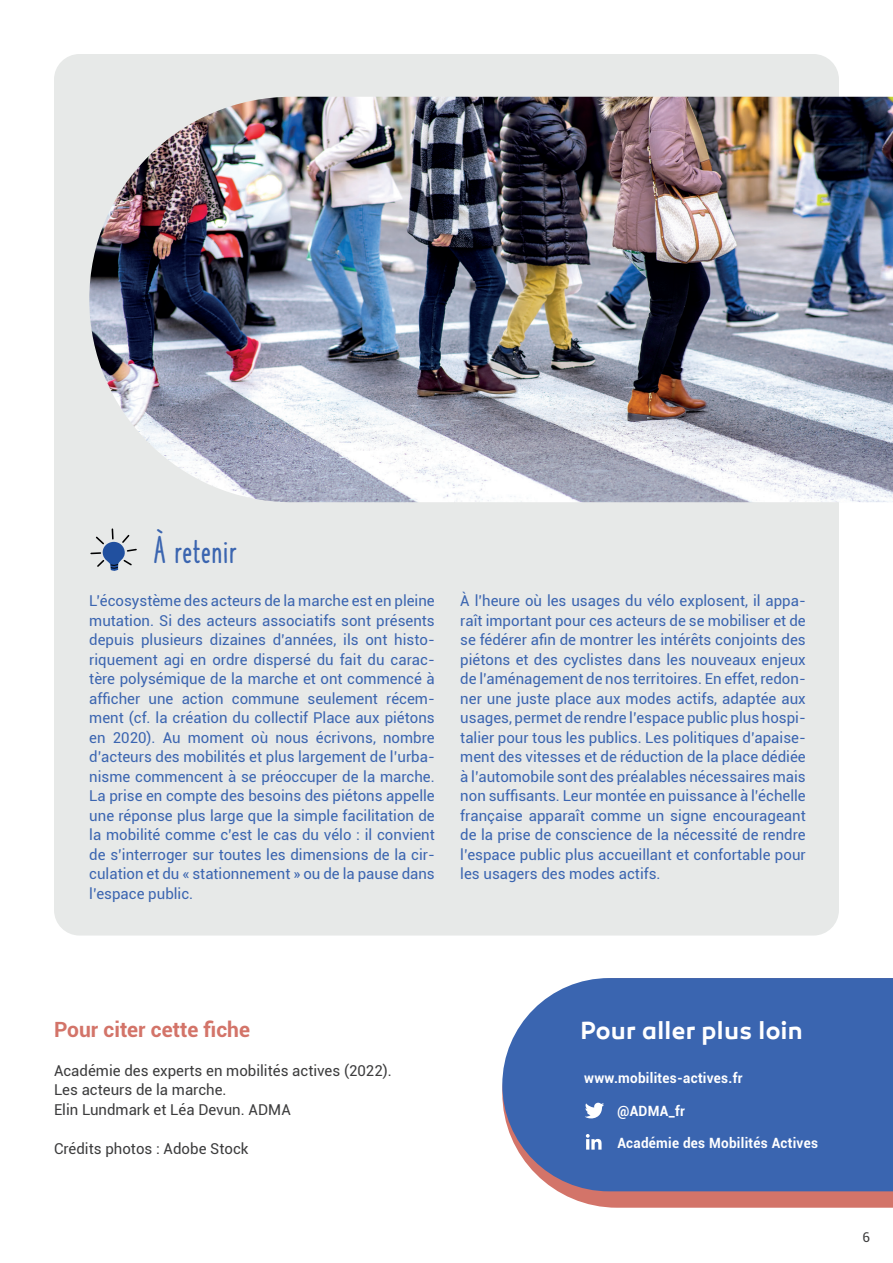
<style>
.page{position:relative;width:893px;height:1263px;background:#fff}
.page>*{position:absolute;margin:0;border:0;box-sizing:border-box;transform-origin:0 0}
.t1{font:36px "The Hand Extrablack";letter-spacing:.02em;color:#3b65b0}
.t2{font:600 25.2px "Canaro";letter-spacing:.015em;color:#fff;scale:.95 1}
.t3{font:700 21px "Roboto";color:#d37469}
.t4{font:15px/19.5px "Roboto";color:#3b65b0;text-align:justify}
.t5{font:15px/19.5px "Roboto";color:#3c3c3d}
.t6{font:700 14.1px "Roboto";letter-spacing:.02em;color:#fff;scale:.95 1}
.t7{font:13.5px "Roboto";color:#3c3c3d}
</style>
<div class="page">
<div style="left:54px;top:54px;width:785px;height:881px;background:#e7e9e8;border-radius:26px"></div>
<svg style="left:557px;top:1191px;width:336px;height:17px;background:#d37e75"></svg>
<div style="left:502px;top:978px;width:391px;height:213px;background:#3a65b0"></div>
<svg style="left:585px;top:1103px;width:19px;height:16px"></svg>
<svg style="left:586px;top:1134px;width:16px;height:15px"></svg>
<img style="left:89px;top:97px;width:804px;height:405px">
<svg style="left:90px;top:528px;width:47px;height:43px"></svg>
<h1 class="t1" style="left:153px;top:529px;width:85px">À retenir</h1>
<p class="t4" style="left:89px;top:590px;width:347px">L’écosystème des acteurs de la marche est en pleine mutation. Si des acteurs associatifs sont présents depuis plusieurs dizaines d’années, ils ont histo&shy;riquement agi en ordre dispersé du fait du carac&shy;tère polysémique de la marche et ont commencé à afficher une action commune seulement récem&shy;ment (cf. la création du collectif Place aux piétons en 2020). Au moment où nous écrivons, nombre d’acteurs des mobilités et plus largement de l’urba&shy;nisme commencent à se préoccuper de la marche.<br>La prise en compte des besoins des piétons appelle une réponse plus large que la simple facilitation de la mobilité comme c’est le cas du vélo : il convient de s’interroger sur toutes les dimensions de la cir&shy;culation et du « stationnement » ou de la pause dans l’espace public.</p>
<p class="t4" style="left:460px;top:590px;width:347px">À l’heure où les usages du vélo explosent, il appa&shy;raît important pour ces acteurs de se mobiliser et de se fédérer afin de montrer les intérêts conjoints des piétons et des cyclistes dans les nouveaux enjeux de l’aménagement de nos territoires. En effet, redon&shy;ner une juste place aux modes actifs, adaptée aux usages, permet de rendre l’espace public plus hospi&shy;talier pour tous les publics. Les politiques d’apaise&shy;ment des vitesses et de réduction de la place dédiée à l’automobile sont des préalables nécessaires mais non suffisants. Leur montée en puissance à l’échelle française apparaît comme un signe encourageant de la prise de conscience de la nécessité de rendre l’espace public plus accueillant et confortable pour les usagers des modes actifs.</p>
<h3 class="t3" style="left:54px;top:1014px;width:198px">Pour citer cette fiche</h3>
<p class="t5" style="left:54px;top:1060px;width:339px">Académie des experts en mobilités actives (2022).<br>Les acteurs de la marche.<br>Elin Lundmark et Léa Devun. ADMA</p>
<p class="t5" style="left:54px;top:1138px;width:196px">Crédits photos : Adobe Stock</p>
<h2 class="t2" style="left:580px;top:1015px;width:235px">Pour aller plus loin</h2>
<p class="t6" style="left:584px;top:1068px;width:168px">www.mobilites-actives.fr</p>
<p class="t6" style="left:617px;top:1101px;width:72px">@ADMA_fr</p>
<p class="t6" style="left:617px;top:1133px;width:213px">Académie des Mobilités Actives</p>
<p class="t7" style="left:862px;top:1228px;width:9px">6</p>
</div>
